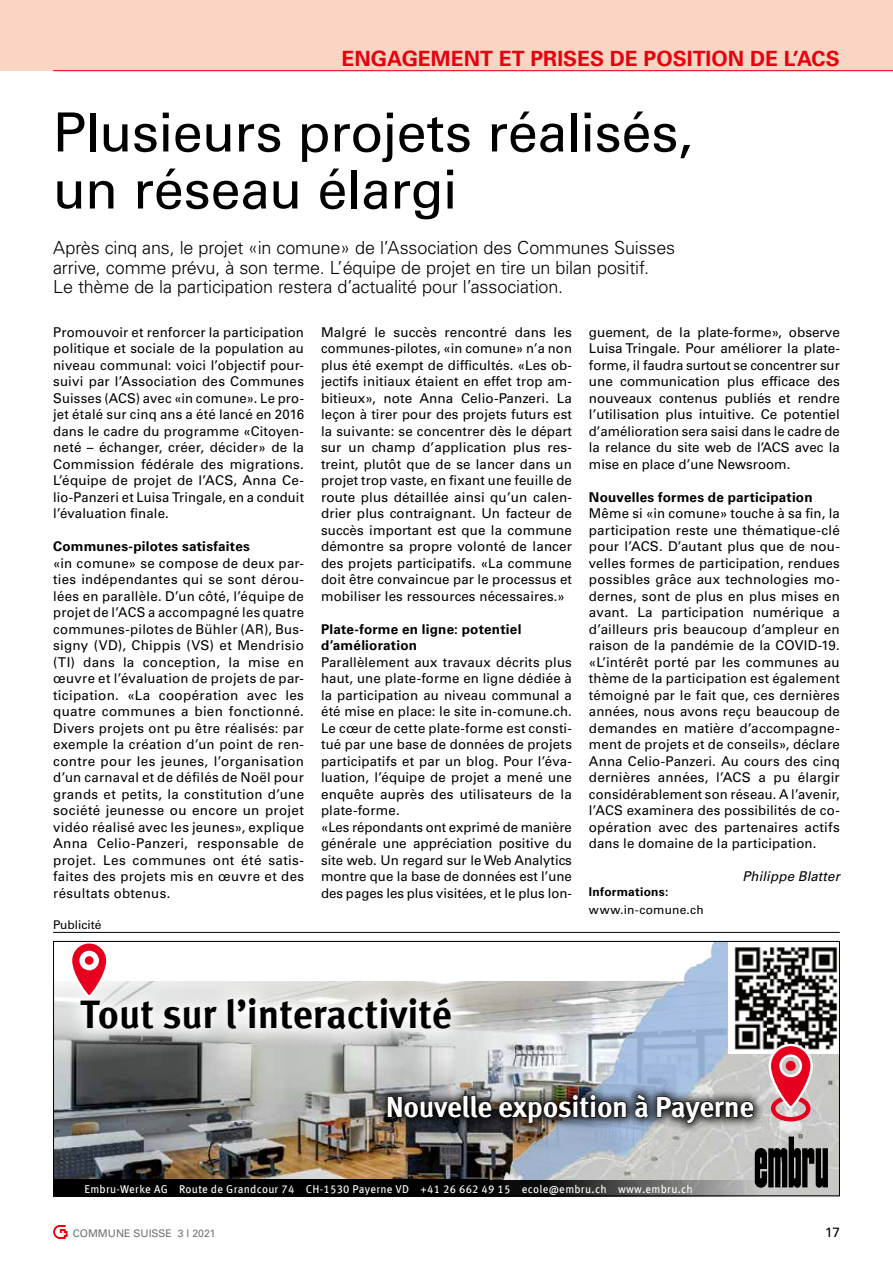
<style>
.page{position:relative;width:893px;height:1263px;background:#fff}
.page>*{position:absolute;margin:0;border:0;box-sizing:border-box;transform-origin:0 0}
.t1{font:54px/57px "Univers LT Std";letter-spacing:-.01em;color:#000}
.t2{font:700 39.75px "Hmscrj Meta Offc";color:#000}
.t3{font:700 29.4px "Hmscrj Meta Offc";letter-spacing:-.01em;color:#fff}
.t4{font:700 21px "Univers LT Std";color:#e7000e}
.t5{font:300 18px/19.5px "Univers LT Std";letter-spacing:-.01em;color:#000}
.t6{font:13.5px/16.5px "Univers LT Std";letter-spacing:.01em;color:#000;text-align:justify}
.t7{font:700 13.5px/16.5px "Univers LT Std";letter-spacing:.015em;color:#000}
.t8{font:italic 13.5px "Univers LT Std";letter-spacing:.01em;color:#000}
.t9{font:12px "Univers LT Std";letter-spacing:.005em;color:#000}
.t10{font:700 12px "Univers LT Std";letter-spacing:.02em;color:#000}
.t11{font:11.25px "Vytffh Meta Offc";letter-spacing:.025em;color:#fff}
.t12{font:10.5px "Univers LT Std";color:#6f7070}
</style>
<div class="page">
<div style="left:0;top:0;width:893px;height:71px;background:#fbd5c3"></div>
<hr style="left:53px;top:70px;width:840px;height:1px;background:#e7000e">
<svg style="left:53px;top:1225px;width:15px;height:14px"></svg>
<img style="left:55px;top:1062px;width:435px;height:118px">
<svg style="left:55px;top:981px;width:435px;height:81px;background:#adafad"></svg>
<img style="left:490px;top:943px;width:348px;height:251px">
<svg style="left:60px;top:981px;width:411px;height:69px"></svg>
<div style="left:376px;top:1082px;width:390px;height:53px;background:#000;opacity:.85"></div>
<svg style="left:387px;top:1094px;width:105px;height:25px;background:#232424"></svg>
<svg style="left:499px;top:1095px;width:128px;height:29px;background:#323335"></svg>
<svg style="left:634px;top:1093px;width:15px;height:26px"></svg>
<svg style="left:656px;top:1096px;width:98px;height:28px;background:#464746"></svg>
<svg style="left:755px;top:1136px;width:73px;height:52px;background:#525251"></svg>
<div style="left:729px;top:941px;width:111px;height:113px;background:#fff"></div>
<img style="left:734px;top:947px;width:104px;height:103px">
<div style="left:771px;top:1095px;width:39px;height:26px;border:4px solid #e7001d;border-radius:50%"></div>
<svg style="left:767px;top:1042px;width:47px;height:68px;background:#d7707c"></svg>
<div style="left:53px;top:1180px;width:436px;height:16px;background:#000"></div>
<svg style="left:489px;top:1180px;width:316px;height:14px;background:#565655"></svg>
<svg style="left:69px;top:943px;width:40px;height:55px"></svg>
<div style="left:53px;top:941px;width:787px;height:255px;border:1px solid #000"></div>
<hr style="left:53px;top:932px;width:787px;height:1px;background:#000">
<h3 class="t4" style="left:342px;top:46px;width:500px">ENGAGEMENT ET PRISES DE POSITION DE L’ACS</h3>
<h1 class="t1" style="left:53px;top:104px;width:641px">Plusieurs projets réalisés, un réseau élargi</h1>
<h3 class="t5" style="left:53px;top:238px;width:624px">Après cinq ans, le projet «in comune» de l’Association des Communes Suisses arrive, comme prévu, à son terme. L’équipe de projet en tire un bilan positif.<br>Le thème de la participation restera d’actualité pour l’association.</h3>
<p class="t6" style="left:53px;top:324px;width:252px">Promouvoir et renforcer la participation politique et sociale de la population au niveau communal: voici l’objectif pour&shy;suivi par l’Association des Communes Suisses (ACS) avec «in comune». Le pro&shy;jet étalé sur cinq ans a été lancé en 2016 dans le cadre du programme «Citoyen&shy;neté – échanger, créer, décider» de la Commission fédérale des migrations.<br>L’équipe de projet de l’ACS, Anna Ce&shy;lio-Panzeri et Luisa Tringale, en a conduit l’évaluation finale.</p>
<p class="t7" style="left:53px;top:538px;width:198px">Communes-pilotes satisfaites</p>
<p class="t6" style="left:53px;top:555px;width:252px">«in comune» se compose de deux par&shy;ties indépendantes qui se sont dérou&shy;lées en parallèle. D’un côté, l’équipe de projet de l’ACS a accompagné les quatre communes-pilotes de Bühler (AR), Bus&shy;signy (VD), Chippis (VS) et Mendrisio (TI) dans la conception, la mise en œuvre et l’évaluation de projets de par&shy;ticipation. «La coopération avec les quatre communes a bien fonctionné.<br>Divers projets ont pu être réalisés: par exemple la création d’un point de ren&shy;contre pour les jeunes, l’organisation d’un carnaval et de défilés de Noël pour grands et petits, la constitution d’une société jeunesse ou encore un projet vidéo réalisé avec les jeunes», explique Anna Celio-Panzeri, responsable de projet. Les communes ont été satis&shy;faites des projets mis en œuvre et des résultats obtenus.</p>
<p class="t6" style="left:321px;top:324px;width:252px">Malgré le succès rencontré dans les communes-pilotes, «in comune» n’a non plus été exempt de difficultés. «Les ob&shy;jectifs initiaux étaient en effet trop am&shy;bitieux», note Anna Celio-Panzeri. La leçon à tirer pour des projets futurs est la suivante: se concentrer dès le départ sur un champ d’application plus res&shy;treint, plutôt que de se lancer dans un projet trop vaste, en fixant une feuille de route plus détaillée ainsi qu’un calen&shy;drier plus contraignant. Un facteur de succès important est que la commune démontre sa propre volonté de lancer des projets participatifs. «La commune doit être convaincue par le processus et mobiliser les ressources nécessaires.»</p>
<p class="t7" style="left:321px;top:621px;width:202px">Plate-forme en ligne: potentiel d’amélioration</p>
<p class="t6" style="left:321px;top:654px;width:252px;text-align:left">Parallèlement aux travaux décrits plus haut, une plate-forme en ligne dédiée à la participation au niveau communal a été mise en place: le site in-comune.ch.<br>Le cœur de cette plate-forme est consti&shy;tué par une base de données de projets participatifs et par un blog. Pour l’éva&shy;luation, l’équipe de projet a mené une enquête auprès des utilisateurs de la plate-forme.<br>«Les répondants ont exprimé de manière générale une appréciation positive du site web. Un regard sur le Web Analytics montre que la base de données est l’une des pages les plus visitées, et le plus lon-</p>
<p class="t6" style="left:589px;top:324px;width:252px">guement, de la plate-forme», observe Luisa Tringale. Pour améliorer la plate&shy;forme, il faudra surtout se concentrer sur une communication plus efficace des nouveaux contenus publiés et rendre l’utilisation plus intuitive. Ce potentiel d’amélioration sera saisi dans le cadre de la relance du site web de l’ACS avec la mise en place d’une Newsroom.</p>
<p class="t7" style="left:589px;top:489px;width:225px">Nouvelles formes de participation</p>
<p class="t6" style="left:589px;top:505px;width:252px">Même si «in comune» touche à sa fin, la participation reste une thématique-clé pour l’ACS. D’autant plus que de nou&shy;velles formes de participation, rendues possibles grâce aux technologies mo&shy;dernes, sont de plus en plus mises en avant. La participation numérique a d’ailleurs pris beaucoup d’ampleur en raison de la pandémie de la COVID-19. «L’intérêt porté par les communes au thème de la participation est également témoigné par le fait que, ces dernières années, nous avons reçu beaucoup de demandes en matière d’accompagne&shy;ment de projets et de conseils», déclare Anna Celio-Panzeri. Au cours des cinq dernières années, l’ACS a pu élargir considérablement son réseau. A l’avenir, l’ACS examinera des possibilités de co&shy;opération avec des partenaires actifs dans le domaine de la participation.</p>
<p class="t8" style="left:743px;top:868px;width:99px">Philippe Blatter</p>
<p class="t10" style="left:589px;top:885px;width:81px">Informations:</p>
<p class="t9" style="left:53px;top:917px;width:50px">Publicité</p>
<h2 class="t2" style="left:80px;top:991px;width:373px">Tout sur lʼinteractivité</h2>
<p class="t9" style="left:589px;top:902px;width:116px">www.in-comune.ch</p>
<h3 class="t3" style="left:386px;top:1089px;width:370px">Nouvelle exposition à Payerne</h3>
<p class="t11" style="left:85px;top:1182px;width:610px">Embru-Werke AG Route de Grandcour 74 CH-1530 Payerne VD +41 26 662 49 15 ecole@embru.ch www.embru.ch</p>
<p class="t12" style="left:73px;top:1227px;width:144px">COMMUNE SUISSE 3 l 2021</p>
<p class="t6" style="left:825px;top:1224px;width:16px">17</p>
</div>
